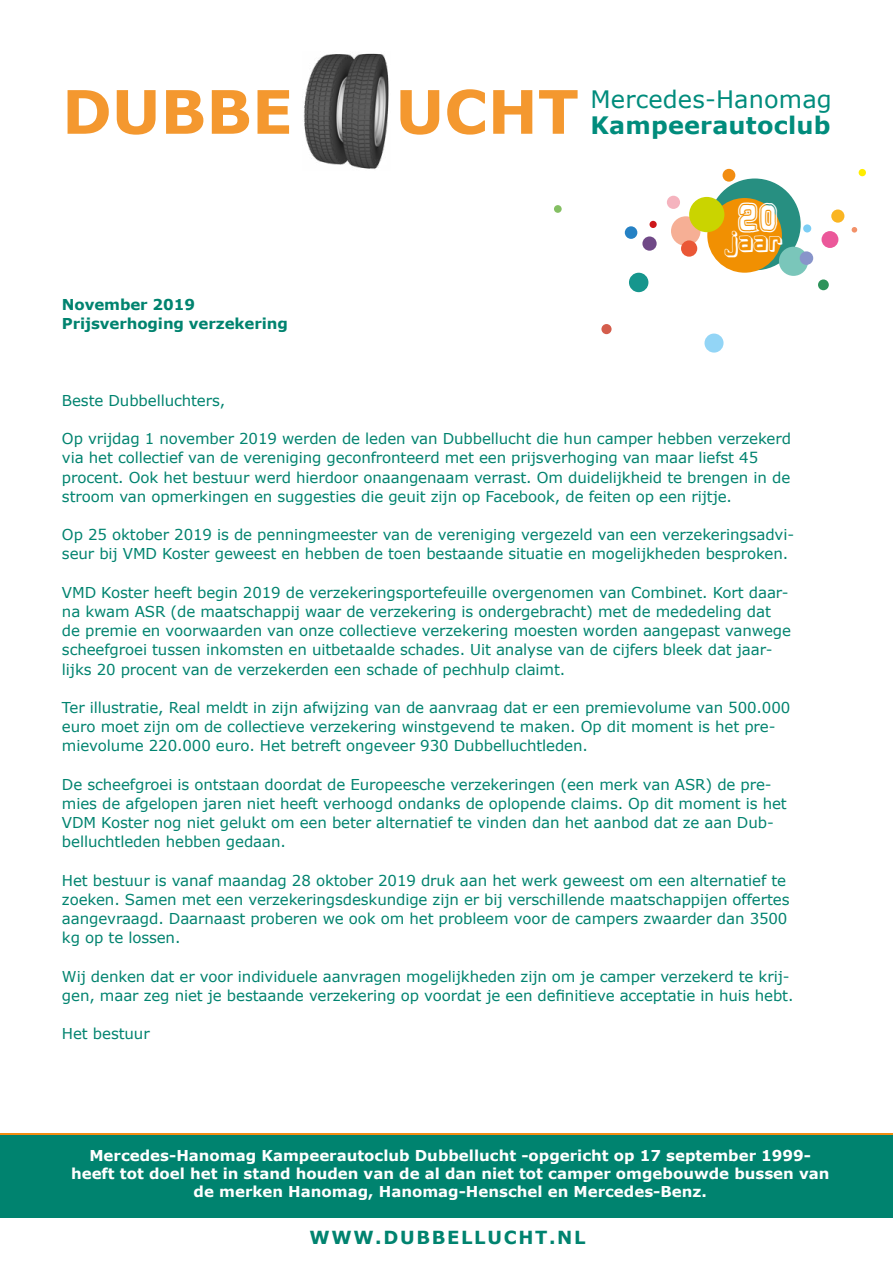
<style>
.page{position:relative;width:893px;height:1263px;background:#fff}
.page>*{position:absolute;margin:0;border:0;box-sizing:border-box;transform-origin:0 0}
.t1{font:700 60px "Verdana";color:#f4982f}
.t2{font:40.95px "Hors Obvodka";color:#fff}
.t3{font:27.3px "Hors 3 D";color:#fff}
.t4{font:24px "Verdana";letter-spacing:.005em;color:#008c7c}
.t5{font:700 24px "Verdana";letter-spacing:.01em;color:#008c7c}
.t6{font:700 18px "Verdana";letter-spacing:.095em;color:#00836f}
.t7{font:15px/19.2px "Verdana";letter-spacing:-.005em;color:#00836f}
.t8{font:700 15px/18px "Verdana";color:#fff;text-align:center}
.t9{font:700 15px/19.2px "Verdana";letter-spacing:-.005em;color:#00836f}
</style>
<div class="page">
<img style="left:303px;top:53px;width:86px;height:116px">
<div style="left:709px;top:178px;width:92px;height:92px;background:#278f81;border-radius:50%"></div>
<div style="left:554px;top:205px;width:8px;height:8px;background:#84bf63;border-radius:50%"></div>
<div style="left:821px;top:231px;width:17px;height:17px;background:#eb589a;border-radius:50%"></div>
<div style="left:707px;top:198px;width:75px;height:75px;background:#f19002;border-radius:50%"></div>
<div style="left:667px;top:196px;width:13px;height:13px;background:#f5b3be;border-radius:50%"></div>
<div style="left:859px;top:169px;width:7px;height:7px;background:#ffed00;border-radius:50%"></div>
<svg style="left:704px;top:333px;width:20px;height:20px"></svg>
<div style="left:629px;top:273px;width:19px;height:19px;background:#16968d;border-radius:50%"></div>
<div style="left:625px;top:226px;width:12px;height:13px;background:#2581c4;border-radius:50%"></div>
<div style="left:671px;top:216px;width:29px;height:30px;background:#f6af95;border-radius:50%"></div>
<div style="left:722px;top:169px;width:13px;height:13px;background:#f28c10;border-radius:50%"></div>
<div style="left:681px;top:240px;width:16px;height:17px;background:#ea5736;border-radius:50%"></div>
<div style="left:831px;top:209px;width:13px;height:14px;background:#fab522;border-radius:50%"></div>
<div style="left:689px;top:197px;width:35px;height:35px;background:#cad400;border-radius:50%"></div>
<div style="left:601px;top:324px;width:11px;height:10px;background:#d45d4c;border-radius:50%"></div>
<div style="left:779px;top:247px;width:29px;height:29px;background:#7ac6ba;border-radius:50%"></div>
<div style="left:803px;top:224px;width:8px;height:8px;background:#7ccef5;border-radius:50%"></div>
<div style="left:818px;top:279px;width:11px;height:11px;background:#2d935a;border-radius:50%"></div>
<div style="left:800px;top:251px;width:13px;height:14px;background:#8894ca;border-radius:50%"></div>
<svg style="left:852px;top:227px;width:5px;height:6px"></svg>
<div style="left:642px;top:236px;width:15px;height:15px;background:#704987;border-radius:50%"></div>
<div style="left:649px;top:221px;width:8px;height:7px;background:#cd171a;border-radius:50%"></div>
<div style="left:0;top:1135px;width:893px;height:83px;background:#00836f"></div>
<hr style="left:0;top:1134px;width:893px;height:1px;background:#f28c10">
<h1 class="t1" style="left:62px;top:73px;width:232px">DUBBE</h1>
<h1 class="t1" style="left:395px;top:73px;width:185px">UCHT</h1>
<h3 class="t4" style="left:590px;top:84px;width:243px">Mercedes-Hanomag</h3>
<h3 class="t5" style="left:590px;top:109px;width:241px">Kampeerautoclub</h3>
<p class="t9" style="left:62px;top:295px;width:227px">November 2019<br>Prijsverhoging verzekering</p>
<h2 class="t2" style="left:735px;top:193px;width:43px">20</h2>
<h3 class="t3" style="left:725px;top:223px;width:59px">jaar</h3>
<p class="t7" style="left:62px;top:391px;width:165px">Beste Dubbelluchters,</p>
<p class="t7" style="left:62px;top:429px;width:731px">Op vrijdag 1 november 2019 werden de leden van Dubbellucht die hun camper hebben verzekerd via het collectief van de vereniging geconfronteerd met een prijsverhoging van maar liefst 45 procent. Ook het bestuur werd hierdoor onaangenaam verrast. Om duidelijkheid te brengen in de stroom van opmerkingen en suggesties die geuit zijn op Facebook, de feiten op een rijtje.</p>
<p class="t7" style="left:62px;top:525px;width:734px">Op 25 oktober 2019 is de penningmeester van de vereniging vergezeld van een verzekeringsadvi&shy;seur bij VMD Koster geweest en hebben de toen bestaande situatie en mogelijkheden besproken.</p>
<p class="t7" style="left:62px;top:583px;width:730px">VMD Koster heeft begin 2019 de verzekeringsportefeuille overgenomen van Combinet. Kort daar&shy;na kwam ASR (de maatschappij waar de verzekering is ondergebracht) met de mededeling dat de premie en voorwaarden van onze collectieve verzekering moesten worden aangepast vanwege scheefgroei tussen inkomsten en uitbetaalde schades. Uit analyse van de cijfers bleek dat jaar&shy;lijks 20 procent van de verzekerden een schade of pechhulp claimt.</p>
<p class="t7" style="left:62px;top:698px;width:730px">Ter illustratie, Real meldt in zijn afwijzing van de aanvraag dat er een premievolume van 500.000 euro moet zijn om de collectieve verzekering winstgevend te maken. Op dit moment is het pre&shy;mievolume 220.000 euro. Het betreft ongeveer 930 Dubbelluchtleden.</p>
<p class="t7" style="left:62px;top:775px;width:726px">De scheefgroei is ontstaan doordat de Europeesche verzekeringen (een merk van ASR) de pre&shy;mies de afgelopen jaren niet heeft verhoogd ondanks de oplopende claims. Op dit moment is het VDM Koster nog niet gelukt om een beter alternatief te vinden dan het aanbod dat ze aan Dub&shy;belluchtleden hebben gedaan.</p>
<p class="t7" style="left:62px;top:871px;width:729px">Het bestuur is vanaf maandag 28 oktober 2019 druk aan het werk geweest om een alternatief te zoeken. Samen met een verzekeringsdeskundige zijn er bij verschillende maatschappijen offertes aangevraagd. Daarnaast proberen we ook om het probleem voor de campers zwaarder dan 3500 kg op te lossen.</p>
<p class="t7" style="left:62px;top:967px;width:733px">Wij denken dat er voor individuele aanvragen mogelijkheden zijn om je camper verzekerd te krij&shy;gen, maar zeg niet je bestaande verzekering op voordat je een definitieve acceptatie in huis hebt.</p>
<p class="t7" style="left:62px;top:1024px;width:89px">Het bestuur</p>
<p class="t8" style="left:71px;top:1147px;width:760px">Mercedes-Hanomag Kampeerautoclub Dubbellucht -opgericht op 17 september 1999- heeft tot doel het in stand houden van de al dan niet tot camper omgebouwde bussen van de merken Hanomag, Hanomag-Henschel en Mercedes-Benz.</p>
<p class="t6" style="left:309px;top:1225px;width:278px">WWW.DUBBELLUCHT.NL</p>
</div>
